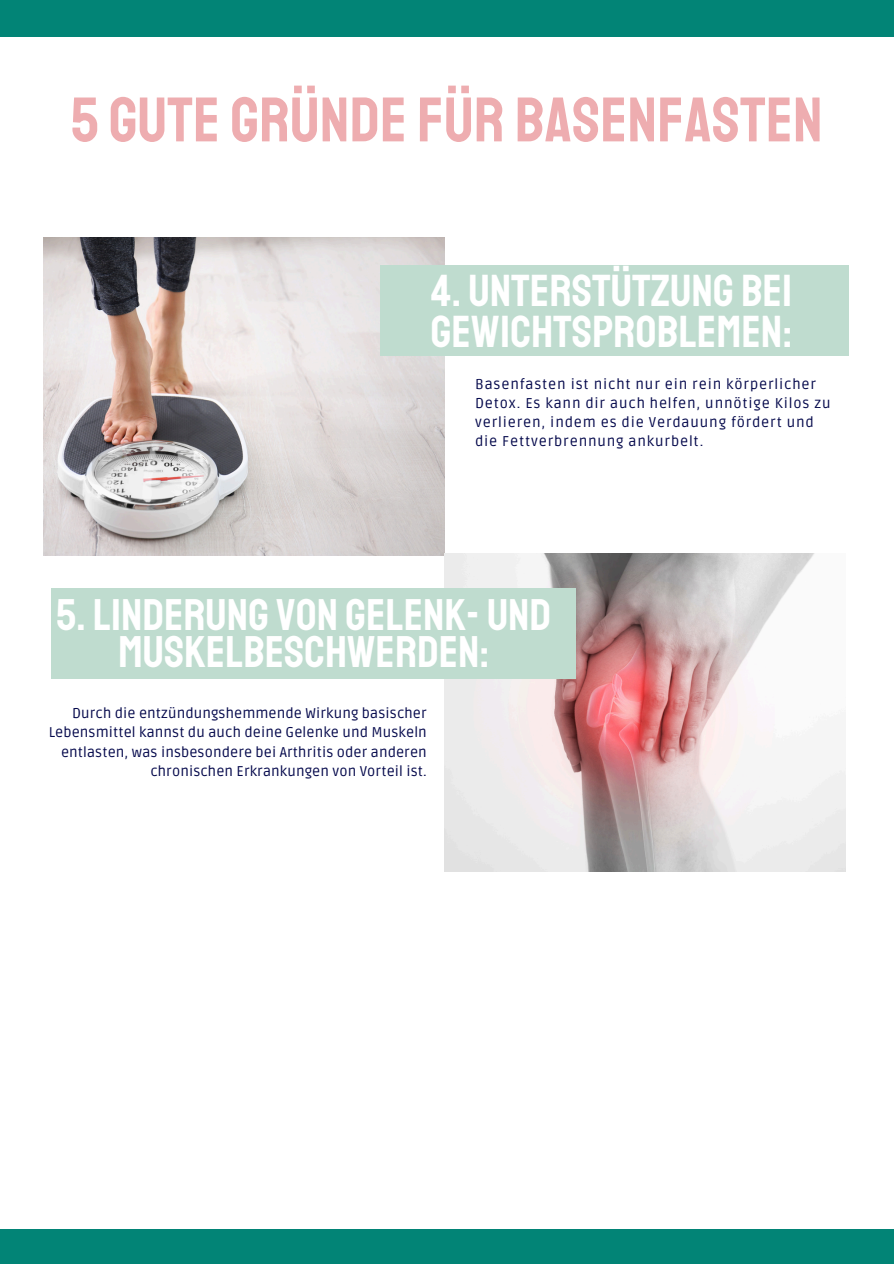
<style>
.page{position:relative;width:894px;height:1264px;background:#fff}
.page>*{position:absolute;margin:0;border:0;box-sizing:border-box;transform-origin:0 0}
.t1{font:63px "Staatliches";letter-spacing:.01em;color:#eeadb0}
.t2{font:45.45px/40.5px "Staatliches";letter-spacing:.01em;color:#fff}
.t3{font:45px/37.2px "Staatliches";letter-spacing:.01em;color:#fff;text-align:center}
.t4{font:14.25px/19.2px "Ruda";letter-spacing:.01em;color:#04084b;text-align:right}
.t5{font:14.25px/19.2px "Ruda";letter-spacing:.06em;color:#04084b}
</style>
<div class="page">
<div style="left:0;top:1228px;width:893px;height:35px;background:#028476"></div>
<div style="left:0;top:0;width:893px;height:37px;background:#028476"></div>
<img style="left:44px;top:237px;width:400px;height:318px">
<img style="left:444px;top:553px;width:401px;height:318px">
<div style="left:380px;top:266px;width:468px;height:90px;background:#bfdccf"></div>
<div style="left:52px;top:588px;width:468px;height:90px;background:#bfdccf"></div>
<div style="left:108px;top:588px;width:468px;height:90px;background:#bfdccf"></div>
<p class="t1" style="left:71px;top:81px;width:752px">5 GUTE GRÜNDE FÜR BASENFASTEN</p>
<h1 class="t2" style="left:431px;top:271px;width:362px">4. UNTERSTÜTZUNG BEI<br>GEWICHTSPROBLEMEN:</h1>
<p class="t5" style="left:475px;top:375px;width:357px">Basenfasten ist nicht nur ein rein körperlicher Detox. Es kann dir auch helfen, unnötige Kilos zu verlieren, indem es die Verdauung fördert und die Fettverbrennung ankurbelt.</p>
<p class="t3" style="left:56px;top:596px;width:496px">5. LINDERUNG VON GELENK- UND<br>MUSKELBESCHWERDEN:</p>
<h2 class="t4" style="left:49px;top:704px;width:379px">Durch die entzündungshemmende Wirkung basischer Lebensmittel kannst du auch deine Gelenke und Muskeln entlasten, was insbesondere bei Arthritis oder anderen chronischen Erkrankungen von Vorteil ist.</h2>
</div>
